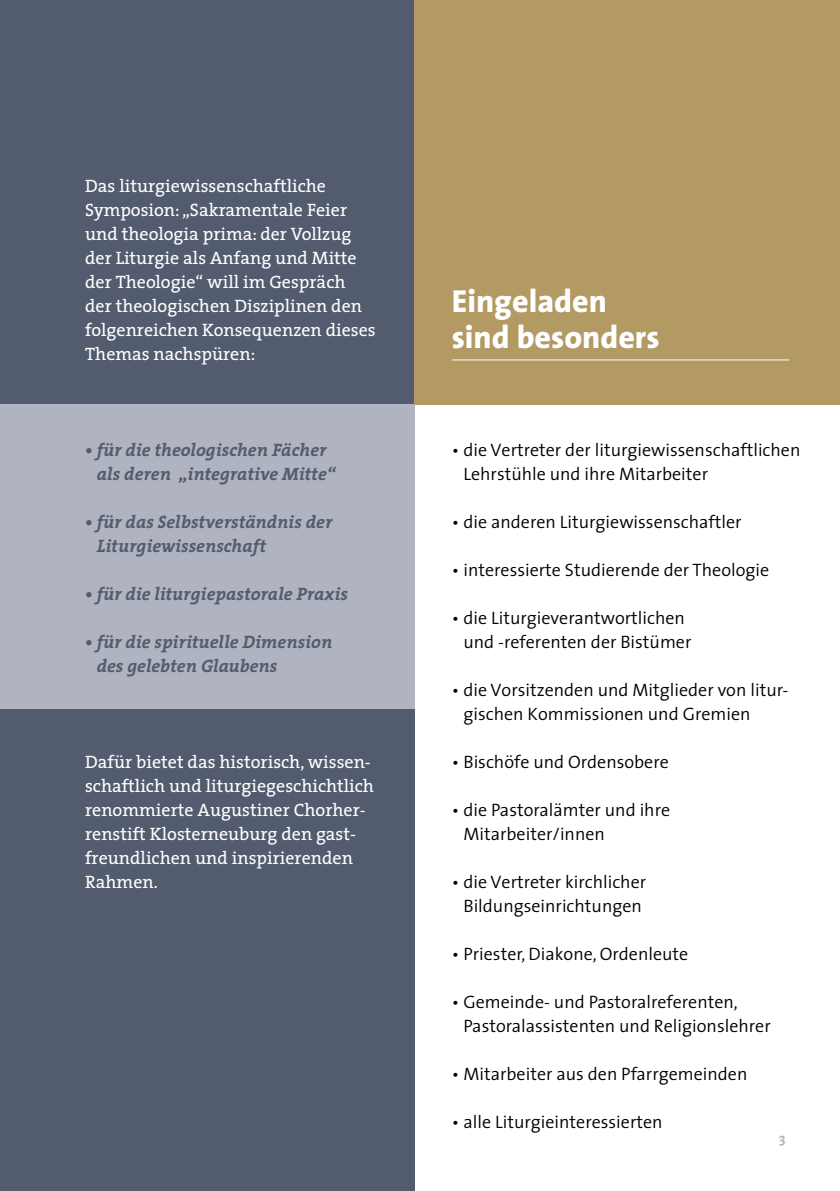
<style>
.page{position:relative;width:840px;height:1191px;background:#fff}
.page>*{position:absolute;margin:0;border:0;box-sizing:border-box;transform-origin:0 0}
.t1{font:800 32px/36px "The Sans";color:#fff}
.t2{font:300 18px/24px "The Sans";color:#000}
.t3{font:18px/24px "The Serif";color:#fff}
.t4{font:italic 700 18px/24px "The Serif";color:#535c6e}
.t5{font:700 14px "The Serif";color:#b0b3c0}
</style>
<div class="page">
<div style="left:0;top:0;width:414px;height:1191px;background:#535c6e"></div>
<div style="left:0;top:405px;width:414px;height:304px;background:#b0b3c0"></div>
<div style="left:414px;top:0;width:425px;height:405px;background:#b39a63"></div>
<hr style="left:451px;top:359px;width:337px;height:1px;background:#fff">
<p class="t3" style="left:85px;top:173px;width:292px">Das liturgiewissenschaftliche<br>Symposion: „Sakramentale Feier und theologia prima: der Vollzug der Liturgie als Anfang und Mitte der Theologie“ will im Gespräch der theologischen Disziplinen den folgenreichen Konsequenzen dieses<br>Themas nachspüren:</p>
<p class="t4" style="left:97px;top:437px;width:240px;text-indent:-12px">• für die theologischen Fächer als deren „integrative Mitte“</p>
<p class="t4" style="left:97px;top:509px;width:237px;text-indent:-12px">• für das Selbstverständnis der<br>Liturgiewissenschaft</p>
<p class="t4" style="left:85px;top:581px;width:264px">• für die liturgiepastorale Praxis</p>
<p class="t4" style="left:97px;top:629px;width:237px;text-indent:-12px">• für die spirituelle Dimension des gelebten Glaubens</p>
<p class="t3" style="left:85px;top:749px;width:290px">Dafür bietet das historisch, wissen&shy;schaftlich und liturgiegeschichtlich renommierte Augustiner Chorher&shy;renstift Klosterneuburg den gast&shy;freundlichen und inspirierenden<br>Rahmen.</p>
<h1 class="t1" style="left:451px;top:282px;width:209px">Eingeladen sind besonders</h1>
<p class="t2" style="left:463px;top:437px;width:338px;text-indent:-12px">• die Vertreter der liturgiewissenschaftlichen<br>Lehrstühle und ihre Mitarbeiter</p>
<p class="t2" style="left:451px;top:509px;width:291px">• die anderen Liturgiewissenschaftler</p>
<p class="t2" style="left:451px;top:557px;width:319px">• interessierte Studierende der Theologie</p>
<p class="t2" style="left:463px;top:605px;width:229px;text-indent:-12px">• die Liturgieverantwortlichen und -referenten der Bistümer</p>
<p class="t2" style="left:463px;top:677px;width:324px;text-indent:-12px">• die Vorsitzenden und Mitglieder von litur&shy;gischen Kommissionen und Gremien</p>
<p class="t2" style="left:451px;top:749px;width:218px">• Bischöfe und Ordensobere</p>
<p class="t2" style="left:463px;top:797px;width:208px;text-indent:-12px">• die Pastoralämter und ihre<br>Mitarbeiter/innen</p>
<p class="t2" style="left:451px;top:869px;width:196px;text-align:center">• die Vertreter kirchlicher<br>Bildungseinrichtungen</p>
<p class="t2" style="left:451px;top:941px;width:238px">• Priester, Diakone, Ordenleute</p>
<p class="t2" style="left:463px;top:989px;width:308px;text-indent:-12px">• Gemeinde- und Pastoralreferenten,<br>Pastoralassistenten und Religionslehrer</p>
<p class="t2" style="left:451px;top:1061px;width:297px">• Mitarbeiter aus den Pfarrgemeinden</p>
<p class="t2" style="left:451px;top:1109px;width:212px">• alle Liturgieinteressierten</p>
<p class="t5" style="left:778px;top:1126px;width:8px">3</p>
</div>
